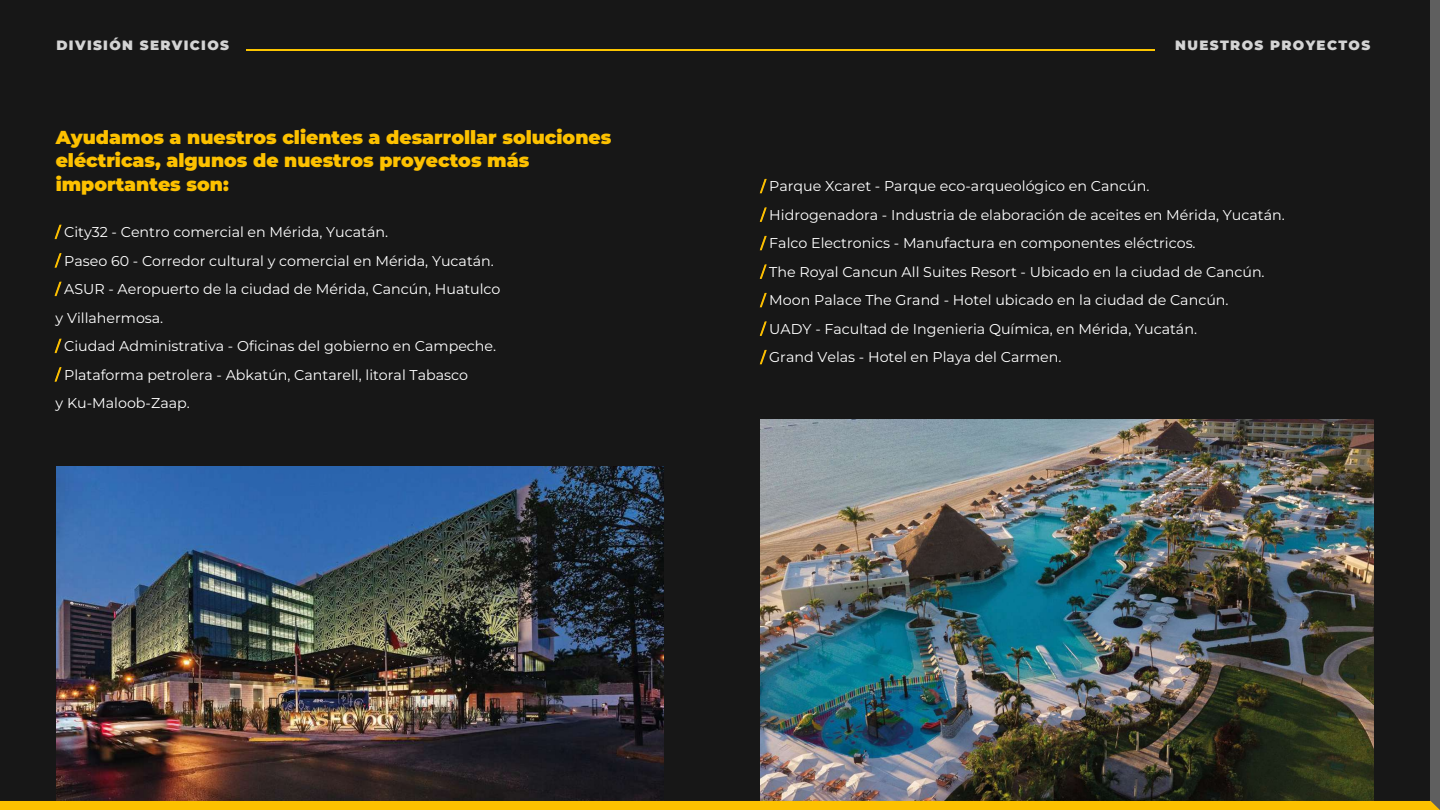
<style>
.page{position:relative;width:1440px;height:810px;background:#fff}
.page>*{position:absolute;margin:0;border:0;box-sizing:border-box;transform-origin:0 0}
.t1{font:900 18.75px/23.6px "Montserrat";color:#fdc100}
.t2{font:14.25px/28.5px "Montserrat";color:#fff}
.t3{font:900 13.5px "Montserrat";letter-spacing:.1em;color:#d4d4d4}
.s1{color:#fcbf00}
</style>
<div class="page">
<div style="left:720px;top:0;width:720px;height:810px;background:#171717"></div>
<div style="left:0;top:0;width:720px;height:810px;background:#171717"></div>
<div style="left:1431px;top:0;width:9px;height:810px;background:#5f5f5f"></div>
<svg style="left:54px;top:225px;width:8px;height:14px"></svg>
<svg style="left:54px;top:253px;width:8px;height:15px"></svg>
<svg style="left:54px;top:282px;width:8px;height:14px"></svg>
<svg style="left:54px;top:339px;width:8px;height:14px"></svg>
<svg style="left:54px;top:367px;width:8px;height:15px"></svg>
<svg style="left:760px;top:179px;width:7px;height:15px"></svg>
<svg style="left:760px;top:207px;width:7px;height:15px"></svg>
<svg style="left:760px;top:236px;width:7px;height:15px"></svg>
<svg style="left:760px;top:264px;width:7px;height:15px"></svg>
<svg style="left:760px;top:293px;width:7px;height:15px"></svg>
<svg style="left:760px;top:321px;width:7px;height:15px"></svg>
<svg style="left:760px;top:350px;width:7px;height:15px"></svg>
<img style="left:57px;top:466px;width:606px;height:335px">
<img style="left:761px;top:420px;width:613px;height:381px">
<div style="left:0;top:801px;width:1440px;height:9px;background:#fdc100"></div>
<hr style="left:246px;top:49px;width:474px;height:1px;background:#fcc500">
<hr style="left:720px;top:49px;width:435px;height:1px;background:#fcc500">
<div style="left:761px;top:363px;width:57px;height:57px;background:#171717"></div>
<svg style="left:760px;top:497px;width:18px;height:46px"></svg>
<p class="t3" style="left:56px;top:37px;width:174px">DIVISIÓN SERVICIOS</p>
<p class="t3" style="left:1175px;top:37px;width:196px">NUESTROS PROYECTOS</p>
<h1 class="t1" style="left:56px;top:125px;width:557px">Ayudamos a nuestros clientes a desarrollar soluciones eléctricas, algunos de nuestros proyectos más importantes son:</h1>
<p class="t2" style="left:56px;top:218px;width:446px"><span class="s1">/</span> City32 - Centro comercial en Mérida, Yucatán.<br><span class="s1">/</span> Paseo 60 - Corredor cultural y comercial en Mérida, Yucatán. <span class="s1">/</span> ASUR - Aeropuerto de la ciudad de Mérida, Cancún, Huatulco y Villahermosa.<br><span class="s1">/</span> Ciudad Administrativa - Oficinas del gobierno en Campeche. <span class="s1">/</span> Plataforma petrolera - Abkatún, Cantarell, litoral Tabasco<br>y Ku-Maloob-Zaap.</p>
<p class="t2" style="left:761px;top:172px;width:526px"><span class="s1">/</span> Parque Xcaret - Parque eco-arqueológico en Cancún.<br><span class="s1">/</span> Hidrogenadora - Industria de elaboración de aceites en Mérida, Yucatán. <span class="s1">/</span> Falco Electronics - Manufactura en componentes eléctricos.<br><span class="s1">/</span> The Royal Cancun All Suites Resort - Ubicado en la ciudad de Cancún.<br><span class="s1">/</span> Moon Palace The Grand - Hotel ubicado en la ciudad de Cancún.<br><span class="s1">/</span> UADY - Facultad de Ingenieria Química, en Mérida, Yucatán.<br><span class="s1">/</span> Grand Velas - Hotel en Playa del Carmen.</p>
</div>
